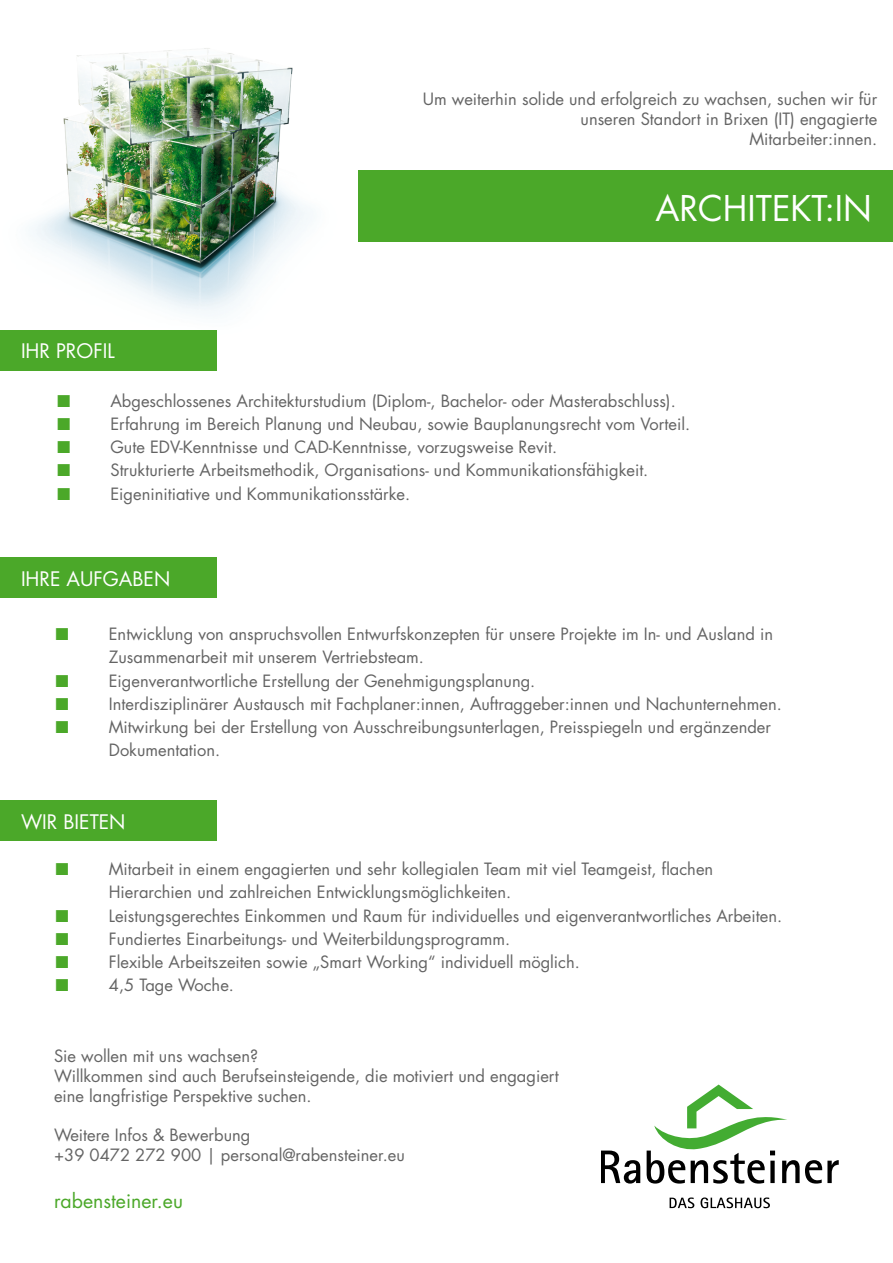
<style>
.page{position:relative;width:893px;height:1263px;background:#fff}
.page>*{position:absolute;margin:0;border:0;box-sizing:border-box;transform-origin:0 0}
.t1{font:34.5px "Futura Std";color:#fff}
.t2{font:19.5px "Futura Std";color:#fff}
.t3{font:19.5px "Futura Std";color:#4ba829}
.t4{font:16.5px/23.1px "Futura Std";color:#646464}
</style>
<div class="page">
<img style="left:33px;top:48px;width:277px;height:293px">
<div style="left:0;top:330px;width:216px;height:40px;background:#4ba829"></div>
<div style="left:0;top:558px;width:216px;height:40px;background:#4ba829"></div>
<div style="left:0;top:800px;width:216px;height:41px;background:#4ba829"></div>
<div style="left:358px;top:171px;width:535px;height:71px;background:#4ba829"></div>
<svg style="left:601px;top:1150px;width:39px;height:33px"></svg>
<svg style="left:647px;top:1084px;width:192px;height:99px"></svg>
<svg style="left:670px;top:1197px;width:24px;height:11px"></svg>
<svg style="left:700px;top:1197px;width:70px;height:11px"></svg>
<p class="t4" style="left:423px;top:89px;width:456px;line-height:19.8px;text-align:right">Um weiterhin solide und erfolgreich zu wachsen, suchen wir für unseren Standort in Brixen (IT) engagierte<br>Mitarbeiter:innen.</p>
<p class="t2" style="left:21px;top:339px;width:95px">IHR PROFIL</p>
<h1 class="t1" style="left:655px;top:186px;width:218px">ARCHITEKT:IN</h1>
<p class="t4" style="left:110px;top:390px;width:581px">Abgeschlossenes Architekturstudium (Diplom-, Bachelor- oder Masterabschluss).<br>Erfahrung im Bereich Planung und Neubau, sowie Bauplanungsrecht vom Vorteil.<br>Gute EDV-Kenntnisse und CAD-Kenntnisse, vorzugsweise Revit.<br>Strukturierte Arbeitsmethodik, Organisations- und Kommunikationsfähigkeit.<br>Eigeninitiative und Kommunikationsstärke.</p>
<p class="t2" style="left:21px;top:566px;width:151px">IHRE AUFGABEN</p>
<p class="t4" style="left:109px;top:623px;width:675px">Entwicklung von anspruchsvollen Entwurfskonzepten für unsere Projekte im In- und Ausland in Zusammenarbeit mit unserem Vertriebsteam.<br>Eigenverantwortliche Erstellung der Genehmigungsplanung.<br>Interdisziplinärer Austausch mit Fachplaner:innen, Auftraggeber:innen und Nachunternehmen.<br>Mitwirkung bei der Erstellung von Ausschreibungsunterlagen, Preisspiegeln und ergänzender Dokumentation.</p>
<p class="t2" style="left:21px;top:809px;width:106px">WIR BIETEN</p>
<p class="t4" style="left:109px;top:858px;width:675px">Mitarbeit in einem engagierten und sehr kollegialen Team mit viel Teamgeist, flachen Hierarchien und zahlreichen Entwicklungsmöglichkeiten.<br>Leistungsgerechtes Einkommen und Raum für individuelles und eigenverantwortliches Arbeiten.<br>Fundiertes Einarbeitungs- und Weiterbildungsprogramm.<br>Flexible Arbeitszeiten sowie „Smart Working“ individuell möglich.<br>4,5 Tage Woche.</p>
<p class="t4" style="left:54px;top:1046px;width:506px;line-height:19.8px">Sie wollen mit uns wachsen?<br>Willkommen sind auch Berufseinsteigende, die motiviert und engagiert eine langfristige Perspektive suchen.</p>
<p class="t4" style="left:54px;top:1125px;width:352px;line-height:19.8px">Weitere Infos &amp; Bewerbung<br>+39 0472 272 900 | personal@rabensteiner.eu</p>
<p class="t3" style="left:54px;top:1188px;width:131px">rabensteiner.eu</p>
</div>
